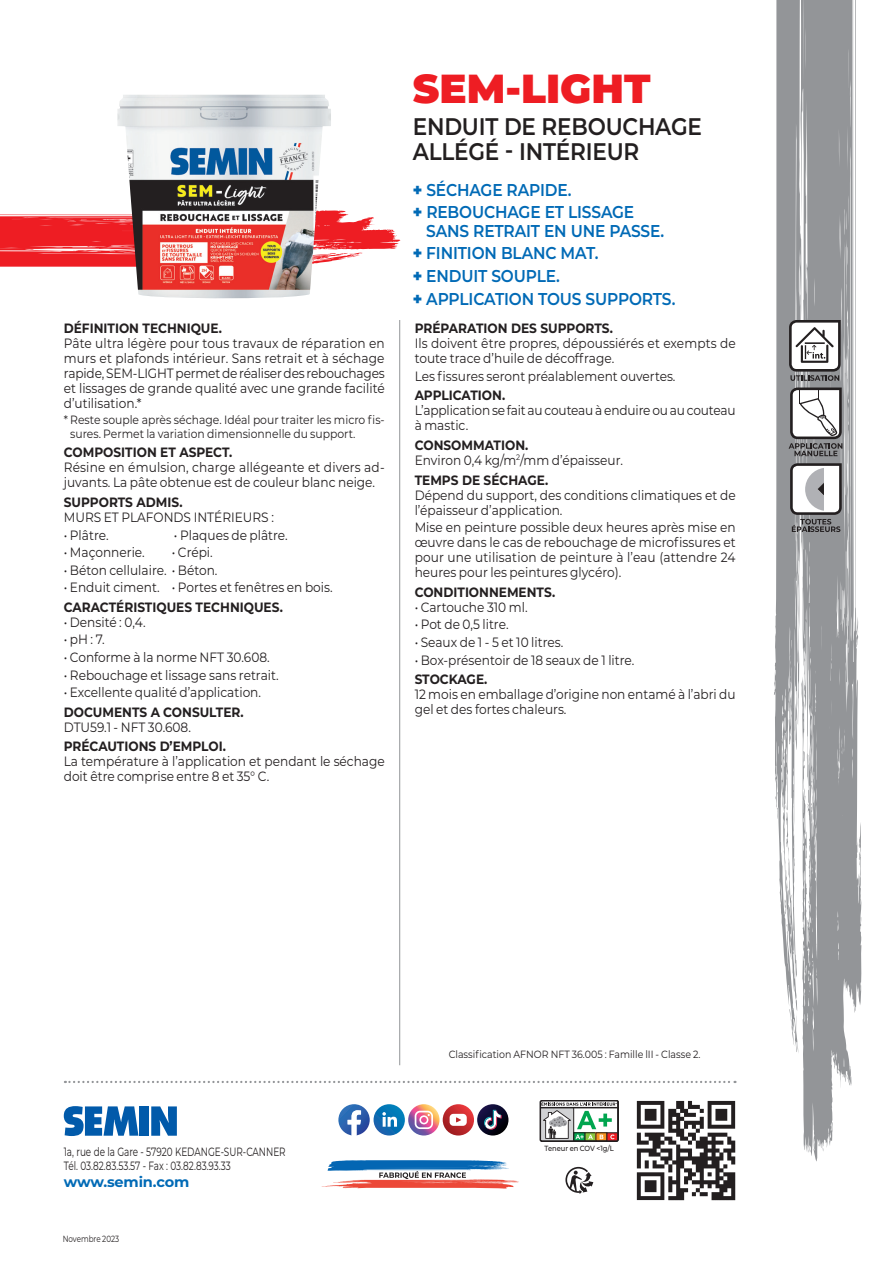
<style>
.page{position:relative;width:893px;height:1263px;background:#fff}
.page>*{position:absolute;margin:0;border:0;box-sizing:border-box;transform-origin:0 0}
.t1{font:900 40.5px "Montserrat";color:#ee1d23}
.t2{font:600 24px/25.5px "Montserrat";letter-spacing:-.01em;color:#231f20;scale:.9 1}
.t3{font:600 17.1px "Montserrat";letter-spacing:-.01em;color:#016ab6;scale:.9 1}
.t4{font:700 14.25px "Montserrat";letter-spacing:-.01em;color:#016ab6}
.t5{font:13.5px/15px "Montserrat";color:#231f20;scale:.9 1}
.t6{font:700 13.5px "Montserrat";color:#231f20;scale:.9 1}
.t7{font:12px/13.5px "Montserrat";color:#231f20;scale:.9 1}
.t8{font:12px/13.5px "Montserrat";color:#231f20;scale:.74 1}
.t9{font:10.5px "Montserrat";color:#231f20;scale:.9 1}
.t10{font:9px "Montserrat";color:#231f20;scale:.8 1}
.t11{font:500 7.5px "Montserrat";color:#231f20;scale:.9 1}
.s1{font-weight:900}
.s2{font-weight:700}
</style>
<div class="page">
<svg style="left:0;top:210px;width:400px;height:57px"></svg>
<svg style="left:774px;top:0;width:88px;height:1161px;fill:#939598"></svg>
<hr style="left:399px;top:320px;width:1px;height:745px;background:#939598">
<svg style="left:65px;top:1081px;width:670px;height:2px"></svg>
<svg style="left:321px;top:1160px;width:198px;height:28px"></svg>
<svg style="left:408px;top:1104px;width:31px;height:31px"></svg>
<svg style="left:415px;top:1111px;width:18px;height:18px"></svg>
<svg style="left:338px;top:1104px;width:32px;height:31px"></svg>
<svg style="left:374px;top:1104px;width:31px;height:31px"></svg>
<svg style="left:382px;top:1112px;width:15px;height:15px"></svg>
<svg style="left:477px;top:1104px;width:31px;height:31px"></svg>
<svg style="left:484px;top:1110px;width:18px;height:20px"></svg>
<svg style="left:443px;top:1104px;width:31px;height:31px"></svg>
<svg style="left:450px;top:1114px;width:17px;height:12px"></svg>
<svg style="left:540px;top:1100px;width:78px;height:41px"></svg>
<img style="left:636px;top:1100px;width:100px;height:101px">
<div style="left:140px;top:1106px;width:9px;height:30px;background:#015aaa"></div>
<svg style="left:151px;top:1106px;width:26px;height:30px"></svg>
<svg style="left:64px;top:1106px;width:74px;height:30px"></svg>
<img style="left:117px;top:95px;width:214px;height:203px">
<svg style="left:565px;top:1167px;width:28px;height:27px"></svg>
<svg style="left:790px;top:463px;width:52px;height:69px"></svg>
<svg style="left:789px;top:320px;width:52px;height:61px"></svg>
<svg style="left:789px;top:387px;width:53px;height:69px"></svg>
<p class="t6" style="left:64px;top:319px;width:177px">DÉFINITION TECHNIQUE.</p>
<p class="t5" style="left:64px;top:335px;width:358px;text-align:justify">Pâte ultra légère pour tous travaux de réparation en murs et plafonds intérieur. Sans retrait et à séchage rapide, SEM-LIGHT permet de réaliser des rebouchages et lissages de grande qualité avec une grande facilité d’utilisation.*</p>
<p class="t7" style="left:70px;top:413px;width:351px;text-indent:-6px">* Reste souple après séchage. Idéal pour traiter les micro fis&shy;sures. Permet la variation dimensionnelle du support.</p>
<p class="t6" style="left:64px;top:443px;width:189px">COMPOSITION et ASPECT.</p>
<p class="t5" style="left:64px;top:459px;width:358px">Résine en émulsion, charge allégeante et divers ad&shy;juvants. La pâte obtenue est de couleur blanc neige.</p>
<p class="t6" style="left:64px;top:492px;width:134px">SUPPORTS ADMIS.</p>
<p class="t5" style="left:64px;top:509px;width:235px">Murs et plafonds i ntérieurs :</p>
<p class="t5" style="left:64px;top:527px;width:51px">• Plâtre.</p>
<p class="t5" style="left:174px;top:527px;width:128px">• Plaques de plâtre.</p>
<p class="t5" style="left:64px;top:544px;width:92px">• Maçonnerie.</p>
<p class="t5" style="left:172px;top:544px;width:47px">• Crépi.</p>
<p class="t5" style="left:64px;top:562px;width:172px">• Béton cellulaire. • Béton.</p>
<p class="t5" style="left:64px;top:579px;width:300px">• Enduit ciment. • Portes et fenêtres en bois.</p>
<p class="t6" style="left:64px;top:597px;width:245px">CARACTÉRISTIQUES TECHNIQUES.</p>
<p class="t5" style="left:64px;top:614px;width:92px">• Densité : 0,4.</p>
<p class="t5" style="left:64px;top:632px;width:47px">• pH : 7.</p>
<p class="t5" style="left:64px;top:649px;width:230px">• Conforme à la norme NFT 30.608.</p>
<p class="t5" style="left:64px;top:667px;width:240px">• Rebouchage et lissage sans retrait.</p>
<p class="t5" style="left:64px;top:684px;width:221px">• Excellente qualité d’application.</p>
<p class="t6" style="left:64px;top:702px;width:201px">DOCUMENTS A CONSULTER.</p>
<p class="t5" style="left:64px;top:719px;width:143px">DTU59.1 - NFT 30.608.</p>
<p class="t6" style="left:64px;top:737px;width:182px">PRÉCAUTIONS D’EMPLOI.</p>
<p class="t5" style="left:64px;top:754px;width:358px">La température à l’application et pendant le séchage doit être comprise entre 8 et 35° C.</p>
<h1 class="t1" style="left:413px;top:58px;width:239px">SEM-LIGHT</h1>
<h2 class="t2" style="left:413px;top:113px;width:323px">ENDUIT DE REBOUCHAGE<br>ALLÉGÉ - INTÉRIEUR</h2>
<p class="t3" style="left:413px;top:177px;width:51px"><span class="s1">+</span> SÉCHAGE</p>
<p class="t3" style="left:507px;top:177px;width:74px">RAPIDE.</p>
<p class="t3" style="left:413px;top:200px;width:41px"><span class="s1">+</span> REBOUCHAGE</p>
<p class="t3" style="left:545px;top:200px;width:38px">ET LISSAGE</p>
<p class="t3" style="left:426px;top:219px;width:13px">SANS</p>
<p class="t3" style="left:473px;top:219px;width:12px">RETRAIT</p>
<p class="t3" style="left:544px;top:219px;width:43px">EN UNE</p>
<p class="t3" style="left:609px;top:219px;width:24px">PASSE</p>
<p class="t3" style="left:660px;top:219px;width:6px">.</p>
<p class="t3" style="left:413px;top:241px;width:36px"><span class="s1">+</span> FINITION</p>
<p class="t3" style="left:501px;top:241px;width:13px">BLANC</p>
<p class="t3" style="left:561px;top:241px;width:44px">MAT.</p>
<p class="t3" style="left:413px;top:264px;width:39px"><span class="s1">+</span> ENDUIT</p>
<p class="t3" style="left:491px;top:264px;width:14px">SOU</p>
<p class="t3" style="left:526px;top:264px;width:39px">PLE.</p>
<p class="t3" style="left:413px;top:286px;width:63px"><span class="s1">+</span> APPLICATION</p>
<p class="t3" style="left:538px;top:286px;width:13px">TOUS</p>
<p class="t3" style="left:586px;top:286px;width:61px">SU PPORTS</p>
<p class="t3" style="left:672px;top:286px;width:6px">.</p>
<p class="t6" style="left:415px;top:319px;width:222px">PRÉPARATION DES SUPPORTS.</p>
<p class="t5" style="left:415px;top:335px;width:358px">Ils doivent être propres, dépoussiérés et exempts de toute trace d’huile de décoffrage.</p>
<p class="t5" style="left:415px;top:368px;width:291px">Les fissures seront préalablement ouvertes.</p>
<p class="t6" style="left:415px;top:386px;width:102px">APPLICATION.</p>
<p class="t5" style="left:415px;top:402px;width:358px">L’application se fait au couteau à enduire ou au couteau à mastic.</p>
<p class="t5" style="left:415px;top:437px;width:233px"><span class="s2">CONSOMMATION.<br></span>Environ 0,4 kg/m<sup>2</sup>/mm d’épaisseur.</p>
<p class="t6" style="left:415px;top:470px;width:150px">TEMPS DE SÉCHAGE.</p>
<p class="t5" style="left:415px;top:487px;width:358px">Dépend du support, des conditions climatiques et de l’épaisseur d’application.</p>
<p class="t5" style="left:415px;top:519px;width:358px;text-align:justify">Mise en peinture possible deux heures après mise en œuvre dans le cas de rebouchage de microfissures et pour une utilisation de peinture à l’eau (attendre 24 heures pour les peintures glycéro).</p>
<p class="t6" style="left:415px;top:582px;width:158px">CONDITIONNEMENTS.</p>
<p class="t5" style="left:415px;top:599px;width:127px">• Cartouche 310 ml.</p>
<p class="t5" style="left:415px;top:617px;width:106px">• Pot de 0,5 litre.</p>
<p class="t5" style="left:415px;top:634px;width:167px">• Seaux de 1 - 5 et 10 litres.</p>
<p class="t5" style="left:415px;top:652px;width:246px">• Box-présentoir de 18 seaux de 1 litre.</p>
<p class="t6" style="left:415px;top:670px;width:82px">STOCKAGE.</p>
<p class="t5" style="left:415px;top:686px;width:358px">12 mois en emballage d’origine non entamé à l’abri du gel et des fortes chaleurs.</p>
<p class="t8" style="left:64px;top:1145px;width:301px">1a, rue de la Gare - 57920 KEDANGE-SUR-CANNER<br>Tél. 03.82.83.53.57 - Fax : 03.82.83.93.33</p>
<p class="t4" style="left:64px;top:1171px;width:127px">www.semin.com</p>
<p class="t10" style="left:63px;top:1233px;width:72px">Novembre 2023</p>
<p class="t9" style="left:449px;top:1046px;width:281px">Classification AFNOR NFT 36.005 : Famille lII - Classe 2.</p>
<p class="t11" style="left:544px;top:1143px;width:79px">Teneur en COV &lt;1g/L</p>
</div>
